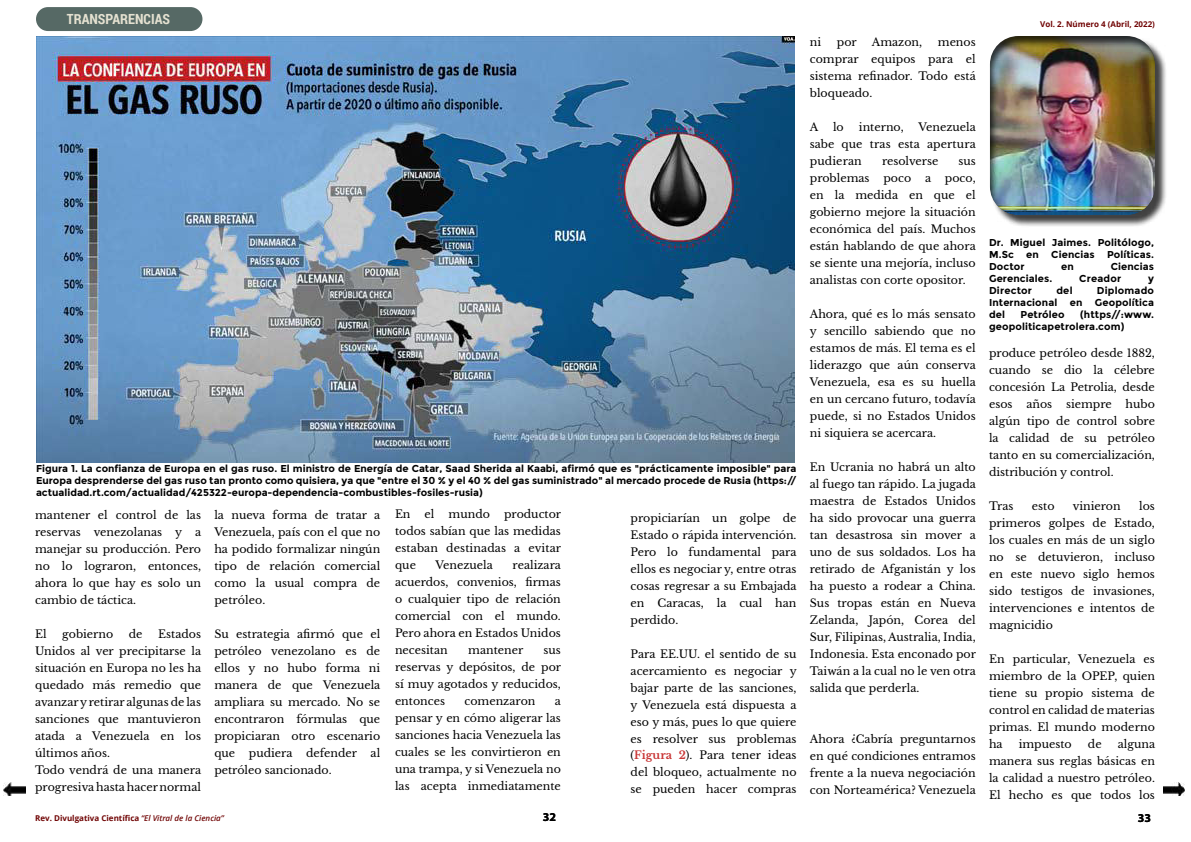
<style>
.page{position:relative;width:1191px;height:842px;background:#fff}
.page>*{position:absolute;margin:0;border:0;box-sizing:border-box;transform-origin:0 0}
.t1{font:700 14px "Roboto Condensed";color:#e5e1d1}
.t2{font:700 12px "Myriad Pro";color:#000}
.t3{font:11px/17px "Libre Baskerville";color:#000;text-align:justify}
.t4{font:700 10px/12px "Montserrat";letter-spacing:.01em;color:#000;text-align:justify}
.t5{font:700 8px "Open Sans";color:#700404}
.s1{font-weight:700;color:#c93737}
.s2{font-weight:600;font-style:italic}
</style>
<div class="page">
<div style="left:37px;top:8px;width:164px;height:22px;background:#566965;border-radius:11px"></div>
<div style="left:36px;top:7px;width:166px;height:24px;border:2px solid #566965;border-radius:11px"></div>
<img style="left:36px;top:36px;width:758px;height:426px">
<div style="left:991px;top:38px;width:176px;height:190px;background:#000;opacity:.75"></div>
<img style="left:990px;top:36px;width:173px;height:180px">
<img style="left:1163px;top:782px;width:21px;height:14px">
<img style="left:4px;top:782px;width:21px;height:14px">
<p class="t1" style="left:67px;top:11px;width:105px">TRANSPARENCIAS</p>
<p class="t4" style="left:36px;top:463px;width:762px">Figura 1. La confianza de Europa en el gas ruso. El ministro de Energía de Catar, Saad Sherida al Kaabi, afirmó que es "prácticamente imposible" para Europa desprenderse del gas ruso tan pronto como quisiera, ya que "entre el 30 % y el 40 % del gas suministrado" al mercado procede de Rusia (https:// actualidad.rt.com/actualidad/425322-europa-dependencia-combustibles-fosiles-rusia)</p>
<p class="t3" style="left:35px;top:506px;width:167px">mantener el control de las reservas venezolanas y a manejar su producción. Pero no lo lograron, entonces, ahora lo que hay es solo un cambio de táctica.</p>
<p class="t3" style="left:35px;top:625px;width:13px">El</p>
<p class="t3" style="left:62px;top:625px;width:52px">gobierno</p>
<p class="t3" style="left:129px;top:625px;width:15px">de</p>
<p class="t3" style="left:35px;top:625px;width:167px;text-align:left;text-indent:123px">Estados<br>Unidos al ver precipitarse la situación en Europa no les ha quedado más remedio que avanzar y retirar algunas de las sanciones que mantuvieron atada a Venezuela en los últimos años.<br>Todo vendrá de una manera progresiva hasta hacer normal</p>
<p class="t3" style="left:214px;top:506px;width:167px">la nueva forma de tratar a Venezuela, país con el que no ha podido formalizar ningún tipo de relación comercial como la usual compra de petróleo.</p>
<p class="t3" style="left:214px;top:625px;width:167px">Su estrategia afirmó que el petróleo venezolano es de ellos y no hubo forma ni manera de que Venezuela ampliara su mercado. No se encontraron fórmulas que propiciaran otro escenario que pudiera defender al petróleo sancionado.</p>
<p class="t3" style="left:395px;top:506px;width:168px;text-indent:109px">productor todos sabían que las medidas estaban destinadas a evitar que</p>
<p class="t3" style="left:395px;top:506px;width:17px">En</p>
<p class="t3" style="left:424px;top:506px;width:11px">el</p>
<p class="t3" style="left:448px;top:506px;width:43px">mundo</p>
<p class="t3" style="left:395px;top:557px;width:167px;text-indent:118px">realizara acuerdos, convenios, firmas o cualquier tipo de relación comercial con el mundo.<br>Pero ahora en Estados Unidos necesitan</p>
<p class="t3" style="left:435px;top:557px;width:59px">Venezuela</p>
<p class="t3" style="left:468px;top:642px;width:57px">mantener</p>
<p class="t3" style="left:395px;top:642px;width:168px;text-indent:148px">sus reservas y depósitos, de por sí muy agotados y reducidos, entonces</p>
<p class="t3" style="left:395px;top:693px;width:167px;text-indent:160px">a pensar y en cómo aligerar las sanciones hacia Venezuela las cuales se les convirtieron en una trampa, y si Venezuela no las acepta inmediatamente</p>
<p class="t3" style="left:464px;top:693px;width:72px">comenzaron</p>
<p class="t3" style="left:630px;top:509px;width:167px">propiciarían un golpe de Estado o rápida intervención.<br>Pero lo fundamental para ellos es negociar y, entre otras cosas regresar a su Embajada en Caracas, la cual han perdido.</p>
<p class="t3" style="left:630px;top:645px;width:168px">Para EE.UU. el sentido de su acercamiento es negociar y bajar parte de las sanciones, y Venezuela está dispuesta a eso y más, pues lo que quiere es resolver sus problemas (<span class="s1">Figura 2</span>). Para tener ideas del bloqueo, actualmente no se pueden hacer compras</p>
<p class="t3" style="left:810px;top:34px;width:13px">ni</p>
<p class="t3" style="left:837px;top:34px;width:21px">por</p>
<p class="t3" style="left:872px;top:34px;width:52px">Amazon,</p>
<p class="t3" style="left:810px;top:34px;width:167px;text-indent:128px">menos comprar equipos para el sistema refinador. Todo está bloqueado.</p>
<p class="t3" style="left:810px;top:119px;width:10px">A</p>
<p class="t3" style="left:833px;top:119px;width:12px">lo</p>
<p class="t3" style="left:859px;top:119px;width:46px">interno,</p>
<p class="t3" style="left:810px;top:119px;width:167px;text-indent:109px">Venezuela sabe que tras esta apertura pudieran</p>
<p class="t3" style="left:882px;top:153px;width:58px">resolverse</p>
<p class="t3" style="left:958px;top:153px;width:19px">sus</p>
<p class="t3" style="left:810px;top:170px;width:61px">problemas</p>
<p class="t3" style="left:883px;top:170px;width:29px">poco</p>
<p class="t3" style="left:810px;top:170px;width:167px;text-indent:115px">a poco, en la medida en que el gobierno mejore la situación económica del país. Muchos están hablando de que ahora se siente una mejoría, incluso analistas con corte opositor.</p>
<p class="t3" style="left:810px;top:306px;width:167px">Ahora, qué es lo más sensato y sencillo sabiendo que no estamos de más. El tema es el liderazgo que aún conserva Venezuela, esa es su huella en un cercano futuro, todavía puede, si no Estados Unidos ni siquiera se acercara.</p>
<p class="t3" style="left:810px;top:459px;width:168px">En Ucrania no habrá un alto al fuego tan rápido. La jugada maestra de Estados Unidos ha sido provocar una guerra tan desastrosa sin mover a uno de sus soldados. Los ha retirado de Afganistán y los ha puesto a rodear a China.<br>Sus tropas están en Nueva Zelanda, Japón, Corea del Sur, Filipinas, Australia, India, Indonesia. Esta enconado por Taiwán a la cual no le ven otra salida que perderla.</p>
<p class="t3" style="left:810px;top:731px;width:167px">Ahora ¿Cabría preguntarnos en qué condiciones entramos frente a la nueva negociación con Norteamérica? Venezuela</p>
<p class="t5" style="left:1040px;top:21px;width:116px">Vol. 2. Número 4 (Abril, 2022)</p>
<p class="t4" style="left:989px;top:237px;width:166px">Dr. Miguel Jaimes. Politólogo, M.Sc en Ciencias Políticas.<br>Doctor</p>
<p class="t4" style="left:1061px;top:260px;width:14px">en</p>
<p class="t4" style="left:1110px;top:260px;width:45px">Ciencias</p>
<p class="t4" style="left:989px;top:272px;width:65px">Gerenciales.</p>
<p class="t4" style="left:1079px;top:272px;width:44px">Creador</p>
<p class="t4" style="left:1148px;top:272px;width:7px">y</p>
<p class="t4" style="left:989px;top:285px;width:44px">Director</p>
<p class="t4" style="left:1056px;top:285px;width:18px">del</p>
<p class="t4" style="left:989px;top:285px;width:166px;text-indent:108px">Diplomado Internacional en Geopolítica del</p>
<p class="t4" style="left:989px;top:309px;width:166px;text-indent:91px">(https//:www. geopoliticapetrolera.com)</p>
<p class="t4" style="left:1020px;top:309px;width:46px">Petróleo</p>
<p class="t3" style="left:989px;top:344px;width:167px">produce petróleo desde 1882, cuando se dio la célebre concesión La Petrolia, desde esos</p>
<p class="t3" style="left:989px;top:395px;width:167px;text-indent:136px">hubo algún tipo de control sobre la calidad de su petróleo tanto en su comercialización, distribución y control.</p>
<p class="t3" style="left:989px;top:497px;width:26px">Tras</p>
<p class="t3" style="left:1032px;top:497px;width:24px">esto</p>
<p class="t3" style="left:1072px;top:497px;width:49px">vinieron</p>
<p class="t3" style="left:1026px;top:395px;width:27px">años</p>
<p class="t3" style="left:1066px;top:395px;width:47px">siempre</p>
<p class="t3" style="left:989px;top:497px;width:167px;text-indent:150px">los primeros golpes de Estado, los cuales en más de un siglo no se detuvieron, incluso en este nuevo siglo hemos sido testigos de invasiones, intervenciones e intentos de magnicidio</p>
<p class="t3" style="left:989px;top:650px;width:167px">En particular, Venezuela es miembro de la OPEP, quien tiene su propio sistema de control en calidad de materias primas. El mundo moderno ha</p>
<p class="t3" style="left:989px;top:735px;width:167px;text-indent:129px">alguna manera sus reglas básicas en la calidad a nuestro petróleo.<br>El hecho es que todos los</p>
<p class="t3" style="left:1018px;top:735px;width:55px">impuesto</p>
<p class="t3" style="left:1088px;top:735px;width:15px">de</p>
<p class="t5" style="left:35px;top:812px;width:190px">Rev. Divulgativa Científica <span class="s2">“El Vitral de la Ciencia”</span></p>
<p class="t2" style="left:543px;top:810px;width:15px">32</p>
<p class="t2" style="left:1137px;top:811px;width:15px">33</p>
</div>
